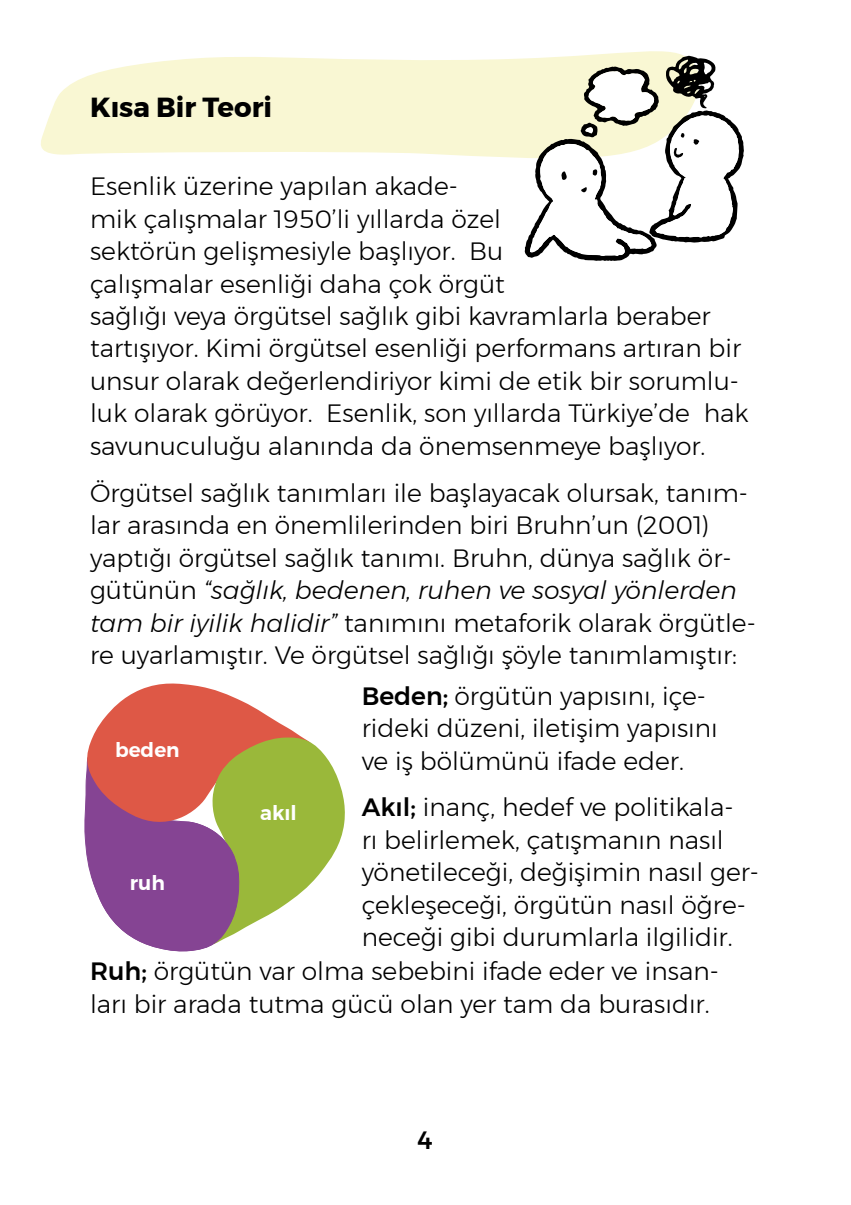
<style>
.page{position:relative;width:851px;height:1205px;background:#fff}
.page>*{position:absolute;margin:0;border:0;box-sizing:border-box;transform-origin:0 0}
.t1{font:700 27.5px "Montserrat";color:#000}
.t2{font:300 25px/32.5px "Montserrat";color:#000}
.t3{font:500 25px "Montserrat";color:#000}
.t4{font:600 20px "Montserrat";color:#fff}
.s1{font-style:italic}
.s2{font-weight:500}
</style>
<div class="page">
<svg style="left:84px;top:684px;width:261px;height:268px"></svg>
<svg style="left:41px;top:51px;width:649px;height:107px;fill:#f9f7d3"></svg>
<svg style="left:524px;top:56px;width:219px;height:205px"></svg>
<p class="t1" style="left:90px;top:85px;width:183px">Kısa Bir Teori</p>
<p class="t2" style="left:90px;top:169px;width:660px">Esenlik üzerine yapılan akade-<br>mik çalışmalar 1950’li yıllarda özel<br>sektörün gelişmesiyle başlıyor. Bu<br>çalışmalar esenliği daha çok örgüt<br>sağlığı veya örgütsel sağlık gibi kavramlarla beraber tartışıyor. Kimi örgütsel esenliği performans artıran bir unsur olarak değerlendiriyor kimi de etik bir sorumlu&shy;luk olarak görüyor. Esenlik, son yıllarda Türkiye’de hak savunuculuğu alanında da önemsenmeye başlıyor.</p>
<p class="t2" style="left:90px;top:476px;width:667px">Örgütsel sağlık tanımları ile başlayacak olursak, tanım&shy;lar arasında en önemlilerinden biri Bruhn’un (2001) yaptığı örgütsel sağlık tanımı. Bruhn, dünya sağlık ör&shy;gütünün <span class="s1">“sağlık, bedenen, ruhen ve sosyal yönlerden tam bir iyilik halidir”</span> tanımını metaforik olarak örgütle&shy;re uyarlamıştır. Ve örgütsel sağlığı şöyle tanımlamıştır:</p>
<p class="t2" style="left:361px;top:679px;width:357px"><span class="s2">Beden;</span> örgütün yapısını, içe&shy;rideki düzeni, iletişim yapısını ve iş bölümünü ifade eder.</p>
<p class="t2" style="left:361px;top:791px;width:373px"><span class="s2">Akıl;</span> inanç, hedef ve politikala-</p>
<p class="t2" style="left:361px;top:823px;width:363px">rı belirlemek, çatışmanın nasıl</p>
<p class="t2" style="left:361px;top:856px;width:399px">yönetileceği, değişimin nasıl ger-</p>
<p class="t2" style="left:361px;top:888px;width:385px">çekleşeceği, örgütün nasıl öğre-</p>
<p class="t2" style="left:361px;top:921px;width:372px">neceği gibi durumlarla ilgilidir.</p>
<p class="t2" style="left:90px;top:955px;width:630px"><span class="s2">Ruh;</span> örgütün var olma sebebini ifade eder ve insan-</p>
<p class="t2" style="left:90px;top:987px;width:621px">ları bir arada tutma gücü olan yer tam da burasıdır.</p>
<p class="t4" style="left:115px;top:733px;width:66px">beden</p>
<p class="t4" style="left:260px;top:797px;width:38px">akıl</p>
<p class="t4" style="left:130px;top:867px;width:37px">ruh</p>
<p class="t3" style="left:418px;top:1120px;width:16px">4</p>
</div>
